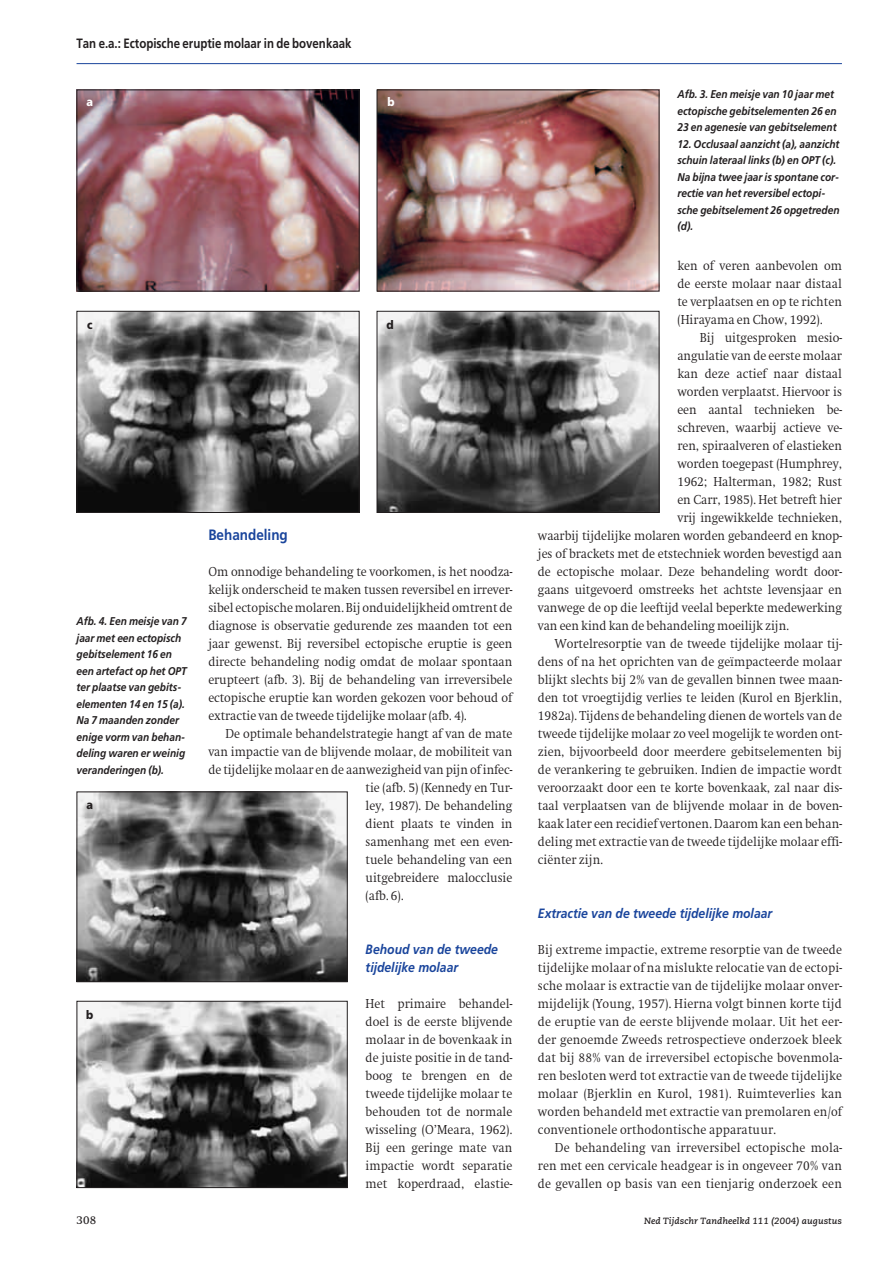
<style>
.page{position:relative;width:893px;height:1263px;background:#fff}
.page>*{position:absolute;margin:0;border:0;box-sizing:border-box;transform-origin:0 0}
.t1{font:700 15px "Frutiger";color:#1a459c;scale:.9 1}
.t2{font:300 13.5px/18px "Swift";letter-spacing:-.005em;color:#231f20;text-align:justify;scale:.92 1}
.t3{font:italic 700 13.5px/18px "Frutiger";color:#1a459c;scale:.9 1}
.t4{font:700 13.5px "Frutiger";color:#231f20;scale:.85 1}
.t5{font:900 12px "Frutiger";color:#231f20;scale:.9 1}
.t6{font:12px "Swift";color:#231f20}
.t7{font:900 12px "Frutiger";color:#fff;scale:.9 1}
.t8{font:italic 700 11.25px/16.5px "Frutiger";color:#231f20;scale:.9 1}
.t9{font:italic 700 9px "Caecilia";letter-spacing:.01em;color:#231f20}
</style>
<div class="page">
<hr style="left:77px;top:63px;width:765px;height:1px;background:#1a459c">
<img style="left:79px;top:793px;width:267px;height:187px">
<div style="left:77px;top:791px;width:271px;height:191px;border:1px solid #231f20"></div>
<img style="left:79px;top:1003px;width:267px;height:183px">
<div style="left:77px;top:1001px;width:271px;height:187px;border:1px solid #231f20"></div>
<img style="left:79px;top:92px;width:278px;height:197px">
<div style="left:77px;top:90px;width:282px;height:201px;border:1px solid #231f20"></div>
<img style="left:379px;top:92px;width:278px;height:197px">
<div style="left:377px;top:90px;width:282px;height:201px;border:1px solid #231f20"></div>
<img style="left:79px;top:313px;width:278px;height:198px">
<div style="left:77px;top:311px;width:282px;height:202px;border:1px solid #231f20"></div>
<img style="left:379px;top:313px;width:278px;height:198px">
<div style="left:377px;top:311px;width:282px;height:202px;border:1px solid #231f20"></div>
<p class="t4" style="left:77px;top:38px;width:325px">Tan e.a.: Ectopische eruptie molaar in de bovenkaak</p>
<p class="t7" style="left:87px;top:97px;width:9px">a</p>
<p class="t7" style="left:387px;top:97px;width:10px">b</p>
<p class="t5" style="left:87px;top:320px;width:7px">c</p>
<p class="t5" style="left:386px;top:320px;width:10px">d</p>
<p class="t8" style="left:77px;top:614px;width:124px">Afb. 4. Een meisje van 7 jaar met een ectopisch gebitselement 16 en een artefact op het OPT ter plaatse van gebits&shy;elementen 14 en 15 (a).<br>Na 7 maanden zonder enige vorm van behan&shy;deling waren er weinig veranderingen (b).</p>
<p class="t5" style="left:87px;top:800px;width:9px">a</p>
<p class="t5" style="left:86px;top:1009px;width:10px">b</p>
<p class="t1" style="left:208px;top:529px;width:90px">Behandeling</p>
<p class="t2" style="left:208px;top:563px;width:332px">Om onnodige behandeling te voorkomen, is het noodza&shy;kelijk onderscheid te maken tussen reversibel en irrever&shy;sibel ectopische molaren. Bij onduidelijkheid omtrent de diagnose is observatie gedurende zes maanden tot een jaar gewenst. Bij reversibel ectopische eruptie is geen directe behandeling nodig omdat de molaar spontaan erupteert (afb. 3). Bij de behandeling van irreversibele ectopische eruptie kan worden gekozen voor behoud of extractie van de tweede tijdelijke molaar (afb. 4).</p>
<p class="t2" style="left:225px;top:725px;width:313px">De optimale behandelstrategie hangt af van de mate</p>
<p class="t2" style="left:208px;top:743px;width:332px">van impactie van de blijvende molaar, de mobiliteit van</p>
<p class="t2" style="left:208px;top:761px;width:332px">de tijdelijke molaar en de aanwezigheid van pijn of infec-</p>
<p class="t2" style="left:366px;top:779px;width:161px">tie (afb. 5) (Kennedy en Tur-</p>
<p class="t2" style="left:366px;top:797px;width:161px">ley, 1987). De behandeling</p>
<p class="t2" style="left:366px;top:815px;width:161px">dient plaats te vinden in</p>
<p class="t2" style="left:366px;top:833px;width:161px">samenhang met een even-</p>
<p class="t2" style="left:366px;top:851px;width:161px">tuele behandeling van een</p>
<p class="t2" style="left:366px;top:869px;width:161px">uitgebreidere malocclusie</p>
<p class="t2" style="left:366px;top:887px;width:43px">(afb. 6).</p>
<p class="t3" style="left:366px;top:941px;width:149px">Behoud van de tweede tijdelijke molaar</p>
<p class="t2" style="left:366px;top:995px;width:161px">Het primaire behandel&shy;doel is de eerste blijvende molaar in de bovenkaak in de juiste positie in de tand&shy;boog te brengen en de tweede tijdelijke molaar te behouden tot de normale wisseling (O’Meara, 1962).<br>Bij een geringe mate van impactie wordt separatie met koperdraad, elastie-</p>
<p class="t8" style="left:677px;top:87px;width:179px">Afb. 3. Een meisje van 10 jaar met ectopische gebitselementen 26 en<br>23 en agenesie van gebitselement</p>
<p class="t8" style="left:677px;top:136px;width:182px">12. Occlusaal aanzicht (a), aanzicht schuin lateraal links (b) en OPT (c).<br>Na bijna twee jaar is spontane cor&shy;rectie van het reversibel ectopi&shy;sche gebitselement 26 opgetreden (d).</p>
<p class="t2" style="left:677px;top:257px;width:180px">ken of veren aanbevolen om de eerste molaar naar distaal te verplaatsen en op te richten (Hirayama en Chow, 1992).</p>
<p class="t2" style="left:700px;top:329px;width:156px">Bij uitgesproken mesio-</p>
<p class="t2" style="left:677px;top:347px;width:180px">angulatie van de eerste molaar</p>
<p class="t2" style="left:677px;top:365px;width:180px">kan deze actief naar distaal</p>
<p class="t2" style="left:677px;top:383px;width:180px">worden verplaatst. Hiervoor is</p>
<p class="t2" style="left:677px;top:401px;width:180px">een aantal technieken be-</p>
<p class="t2" style="left:677px;top:419px;width:180px">schreven, waarbij actieve ve-</p>
<p class="t2" style="left:677px;top:437px;width:180px">ren, spiraalveren of elastieken</p>
<p class="t2" style="left:677px;top:455px;width:180px">worden toegepast (Humphrey,</p>
<p class="t2" style="left:677px;top:473px;width:180px">1962; Halterman, 1982; Rust</p>
<p class="t2" style="left:677px;top:491px;width:180px">en Carr, 1985). Het betreft hier</p>
<p class="t2" style="left:677px;top:509px;width:180px">vrij ingewikkelde technieken,</p>
<p class="t2" style="left:538px;top:527px;width:332px">waarbij tijdelijke molaren worden gebandeerd en knop-</p>
<p class="t2" style="left:538px;top:545px;width:332px">jes of brackets met de etstechniek worden bevestigd aan</p>
<p class="t2" style="left:538px;top:563px;width:332px">de ectopische molaar. Deze behandeling wordt door-</p>
<p class="t2" style="left:538px;top:581px;width:332px">gaans uitgevoerd omstreeks het achtste levensjaar en</p>
<p class="t2" style="left:538px;top:599px;width:332px">vanwege de op die leeftijd veelal beperkte medewerking</p>
<p class="t2" style="left:538px;top:617px;width:275px">van een kind kan de behandeling moeilijk zijn.</p>
<p class="t2" style="left:555px;top:635px;width:313px">Wortelresorptie van de tweede tijdelijke molaar tij-</p>
<p class="t2" style="left:538px;top:653px;width:332px">dens of na het oprichten van de geïmpacteerde molaar</p>
<p class="t2" style="left:538px;top:671px;width:332px">blijkt slechts bij 2% van de gevallen binnen twee maan-</p>
<p class="t2" style="left:538px;top:689px;width:332px">den tot vroegtijdig verlies te leiden (Kurol en Bjerklin,</p>
<p class="t2" style="left:538px;top:707px;width:332px">1982a). Tijdens de behandeling dienen de wortels van de</p>
<p class="t2" style="left:538px;top:725px;width:332px">tweede tijdelijke molaar zo veel mogelijk te worden ont-</p>
<p class="t2" style="left:538px;top:743px;width:332px">zien, bijvoorbeeld door meerdere gebitselementen bij</p>
<p class="t2" style="left:538px;top:761px;width:332px">de verankering te gebruiken. Indien de impactie wordt</p>
<p class="t2" style="left:538px;top:779px;width:332px">veroorzaakt door een te korte bovenkaak, zal naar dis-</p>
<p class="t2" style="left:538px;top:797px;width:332px">taal verplaatsen van de blijvende molaar in de boven-</p>
<p class="t2" style="left:538px;top:815px;width:332px">kaak later een recidief vertonen. Daarom kan een behan-</p>
<p class="t2" style="left:538px;top:833px;width:332px">deling met extractie van de tweede tijdelijke molaar effi-</p>
<p class="t2" style="left:538px;top:851px;width:72px">ciënter zijn.</p>
<p class="t3" style="left:538px;top:905px;width:262px">Extractie van de tweede tijdelijke molaar</p>
<p class="t2" style="left:538px;top:941px;width:332px">Bij extreme impactie, extreme resorptie van de tweede tijdelijke molaar of na mislukte relocatie van de ectopi&shy;sche molaar is extractie van de tijdelijke molaar onver&shy;mijdelijk (Young, 1957). Hierna volgt binnen korte tijd de eruptie van de eerste blijvende molaar. Uit het eer&shy;der genoemde Zweeds retrospectieve onderzoek bleek dat bij 88% van de irreversibel ectopische bovenmola&shy;ren besloten werd tot extractie van de tweede tijdelijke molaar (Bjerklin en Kurol, 1981). Ruimteverlies kan worden behandeld met extractie van premolaren en/of conventionele orthodontische apparatuur.</p>
<p class="t2" style="left:538px;top:1139px;width:332px;text-indent:17px">De behandeling van irreversibel ectopische mola&shy;ren met een cervicale headgear is in ongeveer 70% van de gevallen op basis van een tienjarig onderzoek een</p>
<p class="t6" style="left:77px;top:1215px;width:21px">308</p>
<p class="t9" style="left:644px;top:1217px;width:199px">Ned Tijdschr Tandheelkd 111 (2004) augustus</p>
</div>
